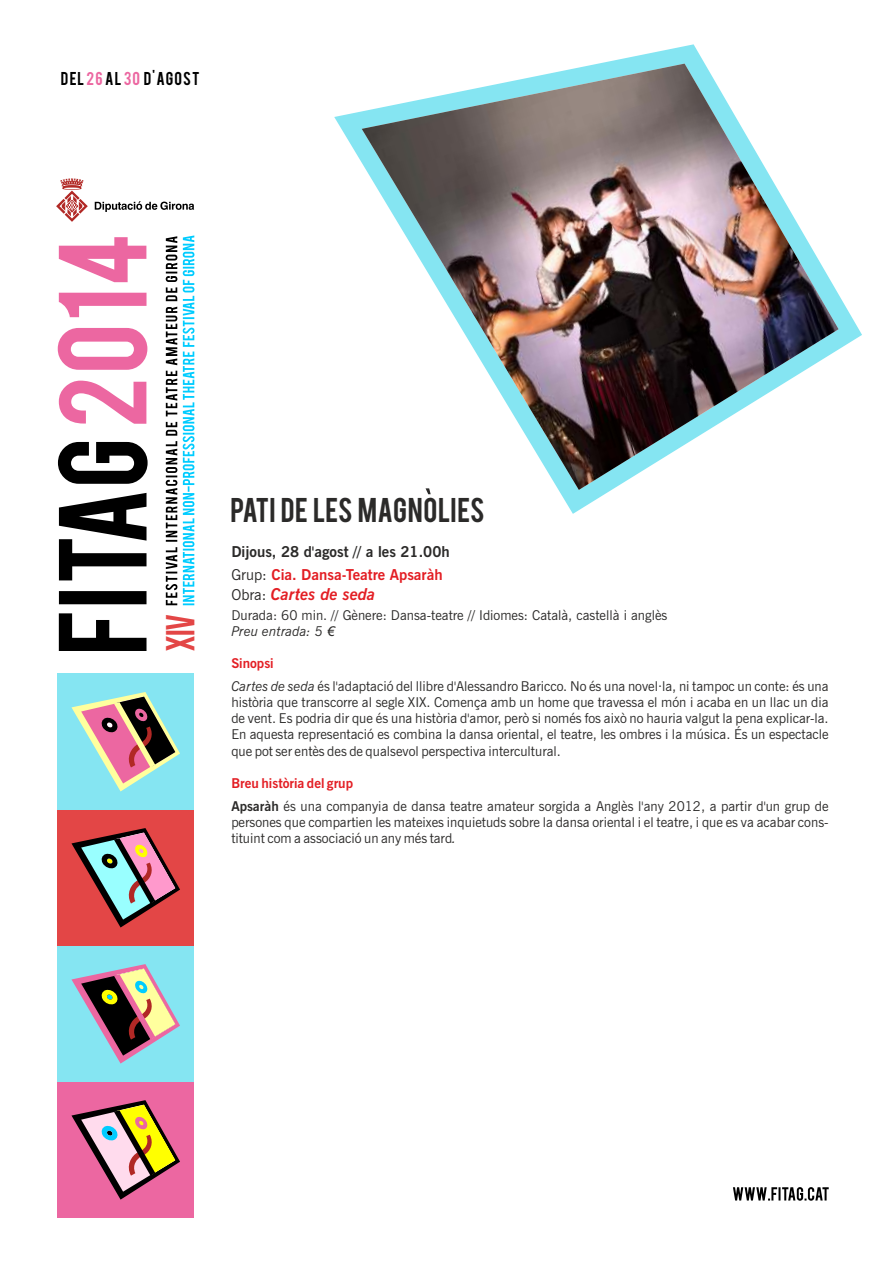
<style>
.page{position:relative;width:893px;height:1263px;background:#fff}
.page>*{position:absolute;margin:0;border:0;box-sizing:border-box;transform-origin:0 0}
.t1{font:31.8px "Bebas";color:#e34646;scale:.91 1}
.t2{font:27px "Bebas";letter-spacing:.01em;color:#2b2a29}
.t3{font:italic 700 16.5px "News Gothic BT";color:#e31e24}
.t4{font:700 15px/23.4px "News Gothic BT";color:#2b2a29}
.t5{font:14.7px "Bebas";letter-spacing:.085em;color:#000}
.t6{font:13.5px/16.2px "News Gothic BT";color:#2b2a29}
.s1{color:#ec67a1}
.s2{font-weight:400}
.s3{color:#e31e24}
.s4{font-weight:400;font-style:normal;font-size:15px;color:#2b2a29}
.s5{font-style:italic}
.s6{font-family:"Arial";font-style:italic}
.s7{font-weight:700;color:#e31e24}
.s8{font-weight:700}
</style>
<div class="page">
<div style="left:58px;top:1082px;width:136px;height:136px;background:#ec67a1"></div>
<div style="left:58px;top:946px;width:136px;height:136px;background:#85e5f2"></div>
<svg style="left:71px;top:1100px;width:109px;height:99px"></svg>
<svg style="left:71px;top:964px;width:109px;height:99px"></svg>
<svg style="left:95px;top:201px;width:99px;height:11px"></svg>
<svg style="left:56px;top:178px;width:32px;height:44px"></svg>
<svg style="left:58px;top:442px;width:90px;height:209px"></svg>
<svg style="left:58px;top:237px;width:89px;height:187px"></svg>
<svg style="left:183px;top:235px;width:11px;height:370px"></svg>
<svg style="left:166px;top:236px;width:11px;height:369px"></svg>
<svg style="left:334px;top:44px;width:528px;height:470px"></svg>
<img style="left:362px;top:64px;width:477px;height:426px">
<div style="left:58px;top:810px;width:136px;height:136px;background:#e34646"></div>
<div style="left:58px;top:674px;width:136px;height:136px;background:#85e5f2"></div>
<svg style="left:71px;top:692px;width:109px;height:99px"></svg>
<svg style="left:71px;top:828px;width:109px;height:99px"></svg>
<svg style="left:426px;top:488px;width:5px;height:6px"></svg>
<svg style="left:733px;top:1187px;width:96px;height:14px"></svg>
<p class="t5" style="left:61px;top:71px;width:140px">DEL<span class="s1">26</span>AL<span class="s1">30</span> D'AGOST</p>
<h1 class="t1" style="left:165px;top:651px;width:44px;rotate:-90deg">XIV</h1>
<h2 class="t2" style="left:231px;top:496px;width:256px">PATI DE LES MAGNOLIES</h2>
<p class="t4" style="left:231px;top:541px;width:220px">Dijous, 28 d'agost // a les 21.00h<br><span class="s2">Grup:</span> <span class="s3">Cia. Dansa-Teatre Apsaràh</span></p>
<p class="t3" style="left:231px;top:587px;width:146px"><span class="s4">Obra:</span> Cartes de seda</p>
<p class="t6" style="left:231px;top:608px;width:438px">Durada: 60 min. // Gènere: Dansa-teatre // Idiomes: Català, castellà i anglès<br><span class="s5">Preu entrada: 5</span> <span class="s6">€</span></p>
<p class="t6" style="left:231px;top:653px;width:599px;line-height:22.6px"><span class="s7">Sinopsi<br></span><span class="s5">Cartes de seda</span> és l'adaptació del llibre d'Alessandro Baricco. No és una novel·la, ni tampoc un conte: és una</p>
<p class="t6" style="left:231px;top:695px;width:599px;text-align:justify">història que transcorre al segle XIX. Comença amb un home que travessa el món i acaba en un llac un dia de vent. Es podria dir que és una història d'amor, però si només fos això no hauria valgut la pena explicar-la.<br>En aquesta representació es combina la dansa oriental, el teatre, les ombres i la música. És un espectacle que pot ser entès des de qualsevol perspectiva intercultural.</p>
<p class="t6" style="left:231px;top:773px;width:599px;line-height:22.6px"><span class="s7">Breu història del grup<br></span><span class="s8">Apsaràh</span> és una companyia de dansa teatre amateur sorgida a Anglès l'any 2012, a partir d'un grup de</p>
<p class="t6" style="left:231px;top:815px;width:599px">persones que compartien les mateixes inquietuds sobre la dansa oriental i el teatre, i que es va acabar cons&shy;tituint com a associació un any més tard<span class="s5">.</span></p>
</div>
